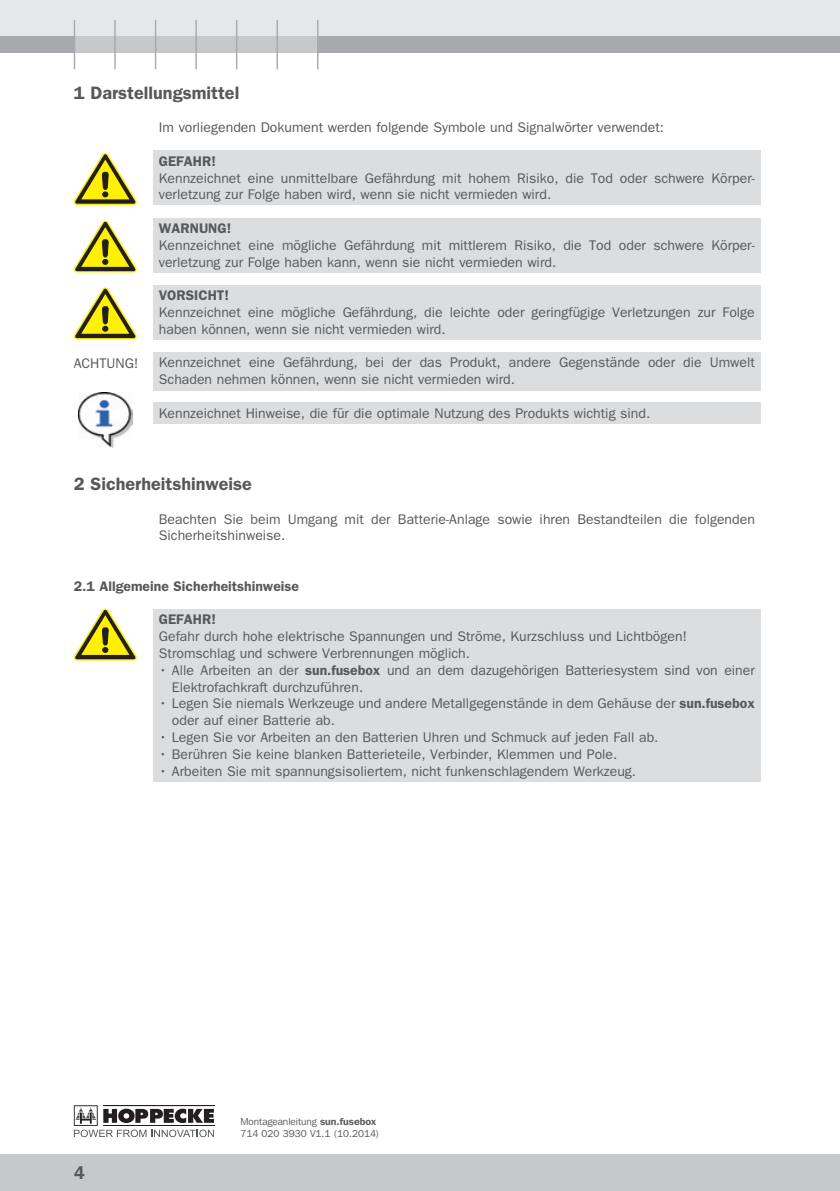
<style>
.page{position:relative;width:840px;height:1191px;background:#fff}
.page>*{position:absolute;margin:0;border:0;box-sizing:border-box;transform-origin:0 0}
.t1{font:600 18px "Franklin Gothic LT";color:#57585a}
.t2{font:600 18px "Franklin Gothic IT Cby BT";color:#57585a}
.t3{font:14px/16.8px "Franklin Gothic LT";color:#57585a}
.t4{font:600 14px "Franklin Gothic LT";color:#57585a}
.t5{font:10px/12px "Franklin Gothic IT Cby BT";color:#57585a}
.s1{font-weight:600}
</style>
<div class="page">
<div style="left:0;top:0;width:839px;height:37px;background:#e6e7e9"></div>
<div style="left:317px;top:37px;width:522px;height:16px;background:#a8a9ad"></div>
<div style="left:74px;top:37px;width:244px;height:16px;background:#c7c8ca"></div>
<hr style="left:276px;top:20px;width:2px;height:49px;background:#a8a9ad">
<hr style="left:317px;top:20px;width:1px;height:49px;background:#a8a9ad">
<hr style="left:74px;top:20px;width:1px;height:49px;background:#a8a9ad">
<hr style="left:114px;top:20px;width:2px;height:49px;background:#a8a9ad">
<hr style="left:155px;top:20px;width:1px;height:49px;background:#a8a9ad">
<hr style="left:195px;top:20px;width:2px;height:49px;background:#a8a9ad">
<hr style="left:236px;top:20px;width:1px;height:49px;background:#a8a9ad">
<div style="left:0;top:37px;width:74px;height:16px;background:#a8a9ad"></div>
<div style="left:0;top:1154px;width:839px;height:37px;background:#c7c8ca"></div>
<svg style="left:74px;top:1105px;width:140px;height:32px"></svg>
<div style="left:153px;top:608px;width:607px;height:173px;background:#dcdddf"></div>
<div style="left:153px;top:150px;width:607px;height:55px;background:#dcdddf"></div>
<div style="left:153px;top:218px;width:607px;height:54px;background:#dcdddf"></div>
<div style="left:153px;top:285px;width:607px;height:54px;background:#dcdddf"></div>
<div style="left:153px;top:352px;width:607px;height:39px;background:#dcdddf"></div>
<div style="left:153px;top:403px;width:607px;height:21px;background:#dcdddf"></div>
<svg style="left:74px;top:153px;width:63px;height:52px"></svg>
<svg style="left:74px;top:220px;width:63px;height:52px"></svg>
<svg style="left:74px;top:287px;width:63px;height:52px"></svg>
<svg style="left:74px;top:608px;width:63px;height:52px"></svg>
<img style="left:79px;top:393px;width:53px;height:54px">
<p class="t1" style="left:74px;top:82px;width:167px">1 Darstellungsmittel</p>
<p class="t3" style="left:159px;top:119px;width:506px">Im vorliegenden Dokument werden folgende Symbole und Signalwörter verwendet:</p>
<p class="t4" style="left:159px;top:153px;width:58px">GEFAHR!</p>
<p class="t3" style="left:159px;top:169px;width:597px">Kennzeichnet eine unmittelbare Gefährdung mit hohem Risiko, die Tod oder schwere Körper&shy;verletzung zur Folge haben wird, wenn sie nicht vermieden wird.</p>
<p class="t4" style="left:159px;top:220px;width:74px">WARNUNG!</p>
<p class="t3" style="left:159px;top:237px;width:597px">Kennzeichnet eine mögliche Gefährdung mit mittlerem Risiko, die Tod oder schwere Körper&shy;verletzung zur Folge haben kann, wenn sie nicht vermieden wird.</p>
<p class="t4" style="left:159px;top:287px;width:71px">VORSICHT!</p>
<p class="t3" style="left:159px;top:304px;width:597px">Kennzeichnet eine mögliche Gefährdung, die leichte oder geringfügige Verletzungen zur Folge haben können, wenn sie nicht vermieden wird.</p>
<p class="t3" style="left:74px;top:354px;width:66px">ACHTUNG!</p>
<p class="t3" style="left:159px;top:354px;width:597px">Kennzeichnet eine Gefährdung, bei der das Produkt, andere Gegenstände oder die Umwelt<br>Schaden nehmen können, wenn sie nicht vermieden wird.</p>
<p class="t3" style="left:159px;top:405px;width:492px">Kennzeichnet Hinweise, die für die optimale Nutzung des Produkts wichtig sind.</p>
<p class="t1" style="left:74px;top:473px;width:180px">2 Sicherheitshinweise</p>
<p class="t3" style="left:159px;top:510px;width:597px">Beachten Sie beim Umgang mit der Batterie-Anlage sowie ihren Bestandteilen die folgenden<br>Sicherheitshinweise.</p>
<p class="t4" style="left:74px;top:577px;width:227px">2.1 Allgemeine Sicherheitshinweise</p>
<p class="t4" style="left:159px;top:611px;width:58px">GEFAHR!</p>
<p class="t3" style="left:159px;top:628px;width:529px">Gefahr durch hohe elektrische Spannungen und Ströme, Kurzschluss und Lichtbögen!<br>Stromschlag und schwere Verbrennungen möglich.</p>
<p class="t3" style="left:172px;top:661px;width:584px;text-indent:-13px">• Alle Arbeiten an der <span class="s1">sun.fusebox</span> und an dem dazugehörigen Batteriesystem sind von einer<br>Elektrofachkraft durchzuführen.</p>
<p class="t3" style="left:172px;top:695px;width:584px;text-indent:-13px">• Legen Sie niemals Werkzeuge und andere Metallgegenstände in dem Gehäuse der <span class="s1">sun.fusebox </span>oder auf einer Batterie ab.</p>
<p class="t3" style="left:159px;top:729px;width:500px">• Legen Sie vor Arbeiten an den Batterien Uhren und Schmuck auf jeden Fall ab.</p>
<p class="t3" style="left:159px;top:745px;width:459px">• Berühren Sie keine blanken Batterieteile, Verbinder, Klemmen und Pole.</p>
<p class="t3" style="left:159px;top:762px;width:478px">• Arbeiten Sie mit spannungsisoliertem, nicht funkenschlagendem Werkzeug.</p>
<p class="t2" style="left:74px;top:1161px;width:12px">4</p>
<p class="t5" style="left:240px;top:1115px;width:140px">Montageanleitung <span class="s1">sun.fusebox<br></span>714 020 3930 V1.1 (10.2014)</p>
</div>
